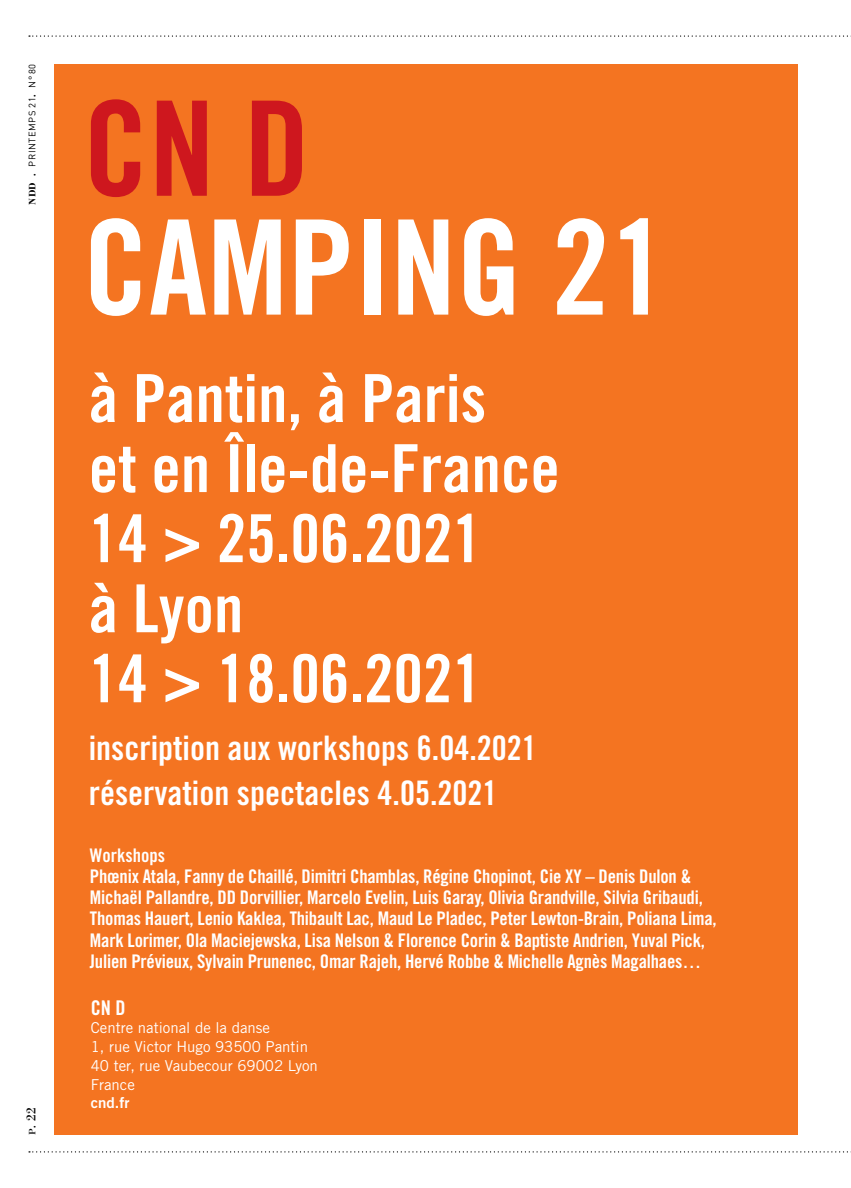
<style>
.page{position:relative;width:851px;height:1188px;background:#fff}
.page>*{position:absolute;margin:0;border:0;box-sizing:border-box;transform-origin:0 0}
.t1{font:131.62px "Trade Gothic Bold Cond Twenty";color:#fff}
.t2{font:131.62px "Trade Gothic Bold Cond Twenty";color:#ce171e}
.t3{font:66.25px/70px "Trade Gothic Bold Cond Twenty";color:#fff}
.t4{font:33.75px/45.1px "Trade Gothic Bold Cond Twenty";color:#fff}
.t5{font:20.25px "Trade Gothic Bold Cond Twenty";color:#fff}
.t6{font:18.75px/21.2px "Trade Gothic Bold Cond Twenty";letter-spacing:-.01em;color:#fff}
.t7{font:15px/18.8px "Trade Gothic";color:#fff}
.t8{font:15px "Trade Gothic Bold Two";color:#fff}
.t9{font:13.75px "Bodoni Std";color:#000}
.t10{font:9.38px "DINOT";letter-spacing:.06em;color:#000}
.s1{font-family:"Bodoni Std";font-weight:700;font-size:9.62px}
.s2{font-family:"Bodoni Std";font-size:13.75px}
.s3{font-size:9.62px}
.s4{font-style:inherit}
</style>
<div class="page">
<svg style="left:29px;top:35px;width:822px;height:2px"></svg>
<svg style="left:29px;top:1151px;width:822px;height:1px"></svg>
<div style="left:54px;top:64px;width:743px;height:1070px;background:#f47421"></div>
<p class="t10" style="left:26px;top:205px;width:142px;rotate:-90deg"><span class="s1">ndd</span> <span class="s2">.</span> PRINTEMPS 21<span class="s2">.</span> N° 80</p>
<p class="t9" style="left:23px;top:1134px;width:29px;rotate:-90deg"><span class="s3">p</span><span class="s4">.</span> 22</p>
<h1 class="t2" style="left:83px;top:69px;width:228px">CN D</h1>
<h1 class="t1" style="left:83px;top:187px;width:586px">CAMPING 21</h1>
<h2 class="t3" style="left:89px;top:363px;width:472px">à Pantin, à Paris<br>et en Île-de-France<br>14 &gt; 25.06.2021<br>à Lyon<br>14 &gt; 18.06.2021</h2>
<h3 class="t4" style="left:89px;top:724px;width:449px">inscription aux workshops 6.04.2021 réservation spectacles 4.05.2021</h3>
<p class="t6" style="left:90px;top:843px;width:628px">Workshops<br>Phœnix Atala, Fanny de Chaillé, Dimitri Chamblas, Régine Chopinot, Cie XY – Denis Dulon &amp; Michaël Pallandre, DD Dorvillier, Marcelo Evelin, Luis Garay, Olivia Grandville, Silvia Gribaudi, Thomas Hauert, Lenio Kaklea, Thibault Lac, Maud Le Pladec, Peter Lewton-Brain, Poliana Lima, Mark Lorimer, Ola Maciejewska, Lisa Nelson &amp; Florence Corin &amp; Baptiste Andrien, Yuval Pick, Julien Prévieux, Sylvain Prunenec, Omar Rajeh, Hervé Robbe &amp; Michelle Agnès Magalhaes…</p>
<p class="t5" style="left:91px;top:994px;width:36px">CN D</p>
<p class="t7" style="left:91px;top:1018px;width:228px">Centre national de la danse<br>1, rue Victor Hugo 93500 Pantin<br>40 ter, rue Vaubecour 69002 Lyon<br>France</p>
<p class="t8" style="left:91px;top:1093px;width:40px">cnd.fr</p>
</div>
